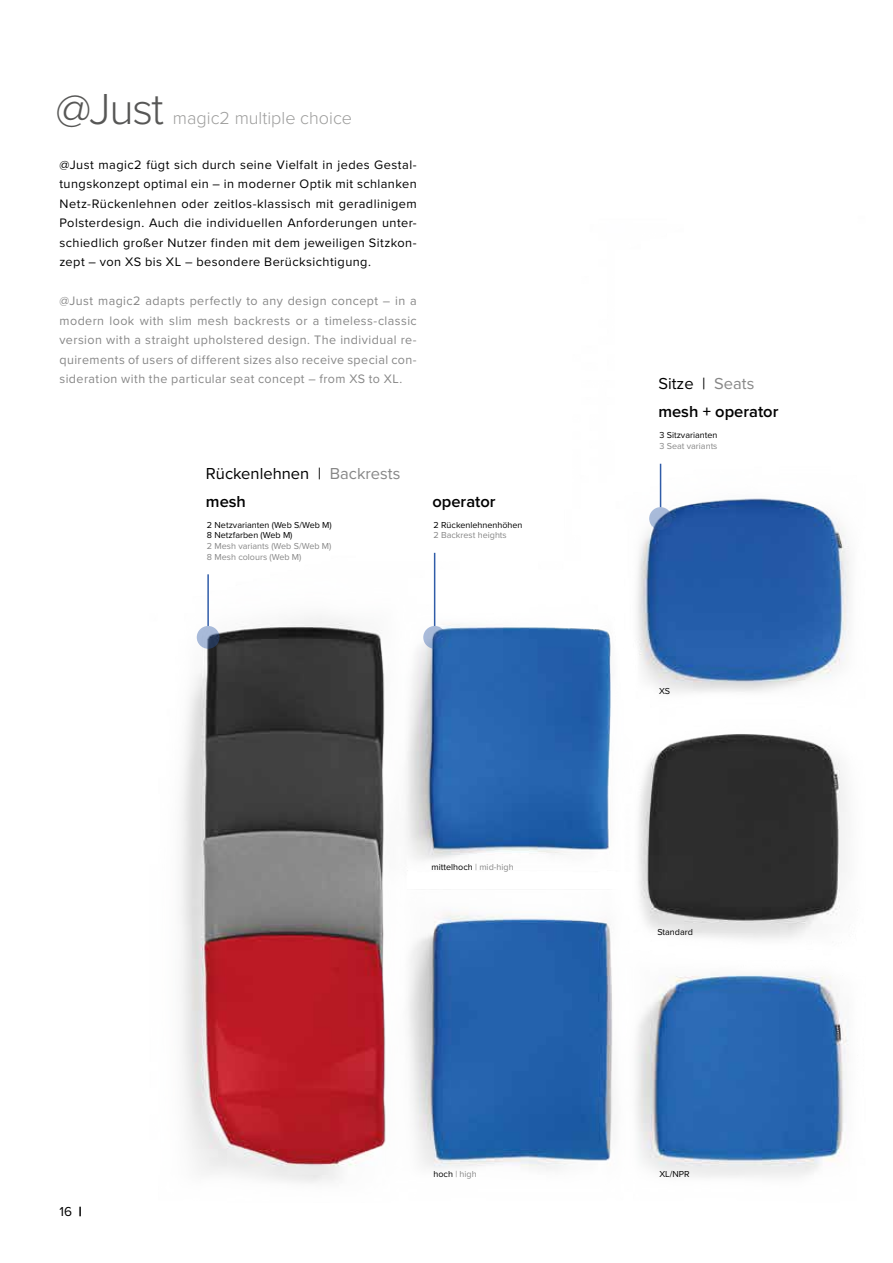
<style>
.page{position:relative;width:893px;height:1263px;background:#fff}
.page>*{position:absolute;margin:0;border:0;box-sizing:border-box;transform-origin:0 0}
.t1{font:300 45px "Proxima Nova";color:#575756}
.t2{font:300 18px "Proxima Nova";color:#9d9d9c}
.t3{font:16.5px "Proxima Nova";color:#000}
.t4{font:600 16.5px "Proxima Nova";color:#000}
.t5{font:13.5px "Proxima Nova";color:#000}
.t6{font:12.75px/19.5px "Proxima Nova";letter-spacing:.035em;color:#000;text-align:justify}
.t7{font:12.75px/19.5px "Proxima Nova";letter-spacing:.035em;color:#878787;text-align:justify}
.t8{font:9px/10.8px "Proxima Nova";color:#000}
.t9{font:9px/10.8px "Proxima Nova";color:#878787}
.s1{color:#878787}
.s2{font-weight:900}
.s3{color:#000}
</style>
<div class="page">
<img style="left:181px;top:463px;width:669px;height:720px">
<svg style="left:197px;top:627px;width:22px;height:21px"></svg>
<div style="left:197px;top:626px;width:22px;height:23px;border:2px solid #305ca8;border-radius:50%"></div>
<svg style="left:424px;top:627px;width:21px;height:21px"></svg>
<div style="left:423px;top:626px;width:23px;height:23px;border:2px solid #305ca8;border-radius:50%"></div>
<svg style="left:650px;top:508px;width:21px;height:21px"></svg>
<div style="left:649px;top:507px;width:23px;height:23px;border:2px solid #305ca8;border-radius:50%"></div>
<hr style="left:207px;top:574px;width:2px;height:52px;background:#305ca8">
<hr style="left:434px;top:553px;width:1px;height:73px;background:#305ca8">
<hr style="left:660px;top:464px;width:1px;height:43px;background:#305ca8">
<h1 class="t1" style="left:56px;top:75px;width:110px">@Just</h1>
<h2 class="t2" style="left:173px;top:104px;width:181px">magic2 multiple choice</h2>
<p class="t6" style="left:60px;top:154px;width:359px">@Just magic2 fügt sich durch seine Vielfalt in jedes Gestal&shy;tungskonzept optimal ein – in moderner Optik mit schlanken Netz-Rückenlehnen oder zeitlos-klassisch mit geradlinigem Polsterdesign. Auch die individuellen Anforderungen unter&shy;schiedlich großer Nutzer finden mit dem jeweiligen Sitzkon&shy;zept – von XS bis XL – besondere Berücksichtigung.</p>
<p class="t7" style="left:60px;top:291px;width:359px">@Just magic2 adapts perfectly to any design concept – in a modern look with slim mesh backrests or a timeless-classic version with a straight upholstered design. The individual re&shy;quirements of users of different sizes also receive special con&shy;sideration with the particular seat concept – from XS to XL.</p>
<p class="t3" style="left:206px;top:461px;width:196px">Rückenlehnen | <span class="s1">Backrests</span></p>
<p class="t4" style="left:206px;top:489px;width:42px">mesh</p>
<p class="t4" style="left:432px;top:489px;width:65px">operator</p>
<p class="t8" style="left:207px;top:519px;width:126px">2 Netzvarianten (Web S/Web M)<br>8 Netzfarben (Web M)</p>
<p class="t9" style="left:207px;top:540px;width:126px">2 Mesh variants (Web S/Web M)<br>8 Mesh colours (Web M)</p>
<p class="t8" style="left:433px;top:519px;width:91px">2 Rückenlehnenhöhen</p>
<p class="t9" style="left:433px;top:529px;width:75px">2 Backrest heights</p>
<p class="t8" style="left:432px;top:861px;width:84px">mittelhoch <span class="s1">| mid-high</span></p>
<p class="t3" style="left:658px;top:371px;width:97px">Sitze | <span class="s1">Seats</span></p>
<p class="t4" style="left:658px;top:400px;width:122px">mesh + operator</p>
<p class="t8" style="left:659px;top:429px;width:60px">3 Sitzvarianten</p>
<p class="t9" style="left:659px;top:440px;width:60px">3 Seat variants</p>
<p class="t8" style="left:659px;top:685px;width:13px">XS</p>
<p class="t8" style="left:657px;top:926px;width:37px">Standard</p>
<p class="t5" style="left:60px;top:1201px;width:24px">16 <span class="s2">|</span></p>
<p class="t9" style="left:433px;top:1168px;width:45px"><span class="s3">hoch</span> | high</p>
<p class="t8" style="left:659px;top:1168px;width:32px">XL/NPR</p>
</div>
